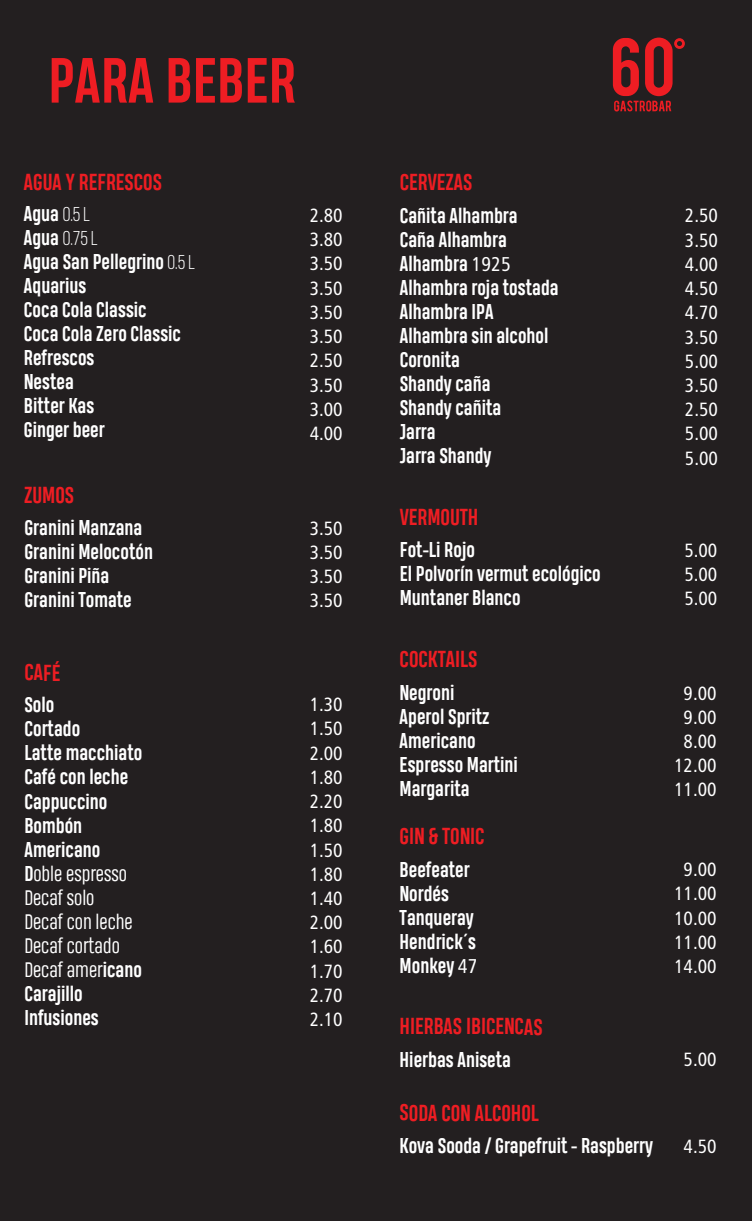
<style>
.page{position:relative;width:752px;height:1221px;background:#fff}
.page>*{position:absolute;margin:0;border:0;box-sizing:border-box;transform-origin:0 0}
.t1{font:700 60px "Heading Pro Trial";color:#ee1d23}
.t2{font:700 21.62px "Heading Pro Trial";letter-spacing:-.005em;color:#ee1d23}
.t3{font:700 20px/24px "Heading Pro Trial";color:#fff}
.t4{font:20px "Bebas Neue";color:#fff}
.t5{font:19.12px/24.2px "Humanist 777 BT Roman Condensed B";color:#fff;text-align:justify}
.s1{font-family:"Bebas Neue";font-weight:400}
.s2{font-family:"Heading Pro Trial";font-weight:700}
.s3{font-weight:400}
.s4{font-family:"Humanist 777 BT Roman Condensed B";font-weight:400}
</style>
<div class="page">
<div style="left:0;top:0;width:751px;height:1221px;background:#231f20"></div>
<svg style="left:612px;top:38px;width:72px;height:74px"></svg>
<h1 class="t1" style="left:48px;top:44px;width:249px">PARA BEBER</h1>
<p class="t2" style="left:24px;top:169px;width:139px">AGUA Y REFRESCOS</p>
<p class="t3" style="left:24px;top:204px;width:68px">Agua <span class="s1">0.5 L</span></p>
<p class="t4" style="left:24px;top:228px;width:75px"><span class="s2">Agua</span> 0.75 L</p>
<p class="t3" style="left:24px;top:252px;width:172px">Agua San Pellegrino <span class="s1">0.5 L<br></span>Aquarius<br>Coca Cola Classic<br>Coca Cola Zero Classic<br>Refrescos<br>Nestea<br>Bitter Kas<br>Ginger beer</p>
<p class="t2" style="left:24px;top:482px;width:52px">ZUMOS</p>
<p class="t3" style="left:24px;top:517px;width:130px">Granini Manzana<br>Granini Melocotón<br>Granini Piña<br>Granini Tomate</p>
<p class="t5" style="left:309px;top:203px;width:35px">2.80<br>3.80<br>3.50<br>3.50<br>3.50<br>3.50<br>2.50<br>3.50<br>3.00<br>4.00</p>
<p class="t5" style="left:309px;top:515px;width:35px">3.50<br>3.50<br>3.50<br>3.50</p>
<p class="t2" style="left:24px;top:659px;width:38px">CAFÉ</p>
<p class="t3" style="left:24px;top:695px;width:119px">Solo<br>Cortado<br>Latte macchiato<br>Café con leche<br>Cappuccino<br>Bombón<br>Americano<br>D<span class="s3">oble espresso<br>Decaf solo<br>Decaf con leche<br>Decaf cortado<br>Decaf amer</span>icano<br>Carajillo<br>Infusiones</p>
<p class="t5" style="left:309px;top:692px;width:35px">1.30<br>1.50<br>2.00<br>1.80<br>2.20<br>1.80<br>1.50<br>1.80<br>1.40<br>2.00<br>1.60<br>1.70<br>2.70<br>2.10</p>
<p class="t2" style="left:399px;top:169px;width:74px">CERVEZAS</p>
<p class="t3" style="left:399px;top:206px;width:160px">Cañita Alhambra<br>Caña Alhambra<br>Alhambra <span class="s4">1925<br></span>Alhambra roja tostada<br>Alhambra IPA<br>Alhambra sin alcohol<br>Coronita<br>Shandy caña<br>Shandy cañita<br>Jarra<br>Jarra Shandy</p>
<p class="t5" style="left:684px;top:203px;width:35px">2.50<br>3.50<br>4.00<br>4.50<br>4.70<br>3.50<br>5.00<br>3.50<br>2.50<br>5.00<br>5.00</p>
<p class="t2" style="left:399px;top:504px;width:80px">VERMOUTH</p>
<p class="t3" style="left:399px;top:540px;width:202px">Fot-Li Rojo<br>El Polvorín vermut ecológico<br>Muntaner Blanco</p>
<p class="t5" style="left:684px;top:538px;width:35px">5.00<br>5.00<br>5.00</p>
<p class="t2" style="left:399px;top:646px;width:79px">COCKTAILS</p>
<p class="t3" style="left:399px;top:683px;width:120px">Negroni<br>Aperol Spritz<br>Americano<br>Espresso Martini<br>Margarita</p>
<p class="t5" style="left:673px;top:680px;width:44px;text-align:center">9.00<br>9.00<br>8.00<br>12.00<br>11.00</p>
<p class="t2" style="left:399px;top:823px;width:87px">GIN &amp; TONIC</p>
<p class="t3" style="left:399px;top:859px;width:79px">Beefeater<br>Nordés<br>Tanqueray<br>Hendrick´s<br>Monkey <span class="s4">47</span></p>
<p class="t5" style="left:673px;top:857px;width:44px;text-align:center">9.00<br>11.00<br>10.00<br>11.00<br>14.00</p>
<p class="t2" style="left:399px;top:1013px;width:144px">HIERBAS IBICENCAS</p>
<p class="t3" style="left:399px;top:1049px;width:113px">Hierbas Aniseta</p>
<p class="t5" style="left:683px;top:1047px;width:35px">5.00</p>
<p class="t2" style="left:399px;top:1100px;width:141px">SODA CON ALCOHOL</p>
<p class="t3" style="left:399px;top:1136px;width:254px">Kova Sooda / Grapefruit - Raspberry</p>
<p class="t5" style="left:683px;top:1134px;width:35px">4.50</p>
</div>
